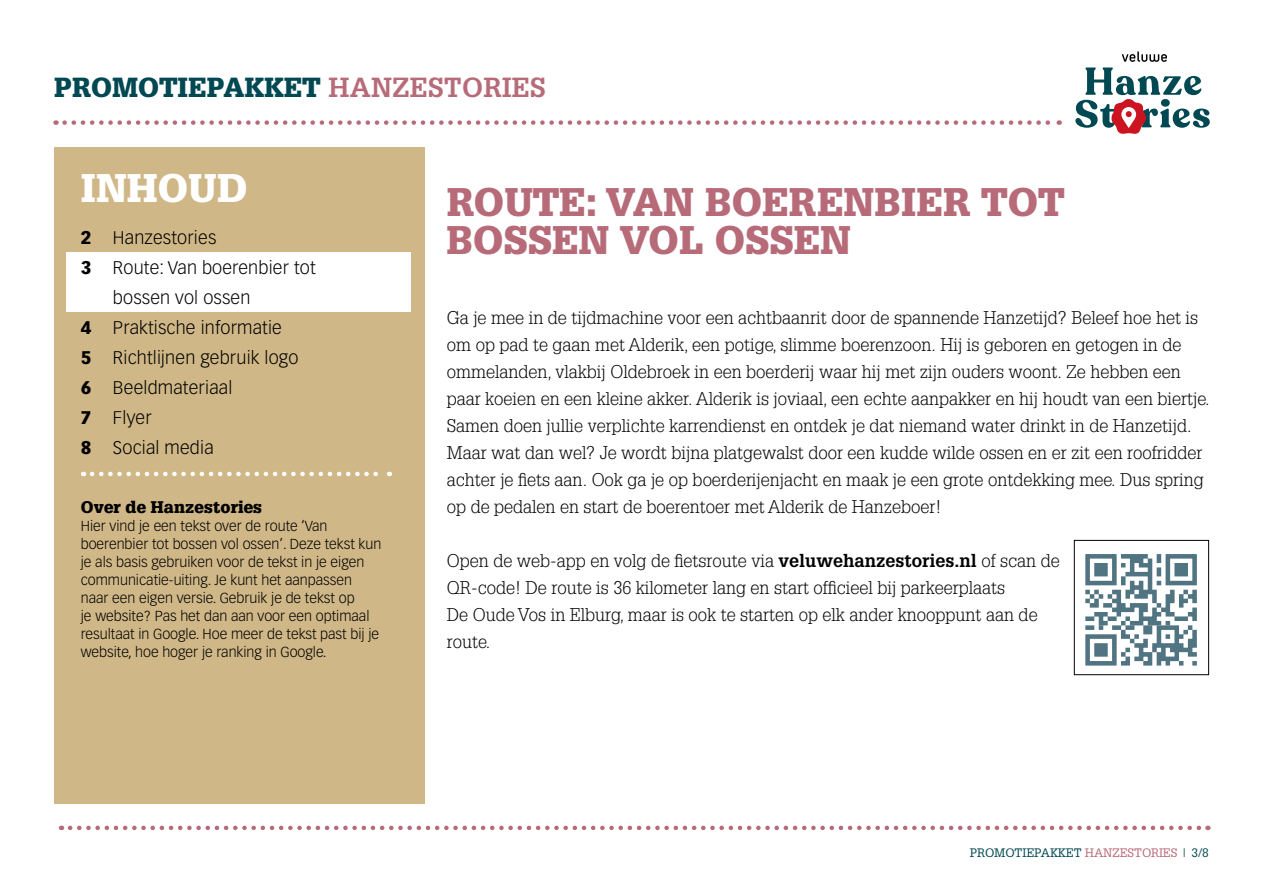
<style>
.page{position:relative;width:1263px;height:893px;background:#fff}
.page>*{position:absolute;margin:0;border:0;box-sizing:border-box;transform-origin:0 0}
.kop{font:900 39px/37.5px "Glypha LT Std";letter-spacing:.01em;color:#b76b79}
.t1{font:900 39px "Glypha LT Std";letter-spacing:.01em;color:#fff}
.t2{font:900 27px "Glypha LT Std";letter-spacing:.01em;color:#004852}
.body{font:300 18px/27px "Glypha LT Std";color:#000}
.t3{font:300 18px "Vectora LT Pro";letter-spacing:.01em;color:#000}
.tussenkop_links{font:900 16.5px "Glypha LT Std";letter-spacing:.01em;color:#000}
.zijtekst{font:300 14.25px/18px "Vectora LT Pro";color:#000}
.t4{font:12px "Glypha LT Std";letter-spacing:-.01em;color:#004852}
.s1{font-weight:700;color:#b76b79}
.s2{font-weight:900}
.s3{font-weight:700}
.s4{color:#b76b79}
</style>
<div class="page">
<div style="left:54px;top:147px;width:371px;height:657px;background:#d0b787"></div>
<div style="left:66px;top:252px;width:344px;height:60px;background:#fff"></div>
<svg style="left:65px;top:120px;width:995px;height:5px"></svg>
<svg style="left:70px;top:826px;width:1138px;height:4px"></svg>
<svg style="left:1122px;top:51px;width:45px;height:11px"></svg>
<svg style="left:1075px;top:68px;width:135px;height:66px"></svg>
<svg style="left:92px;top:472px;width:298px;height:4px"></svg>
<div style="left:1074px;top:540px;width:135px;height:135px;border:1px solid #000"></div>
<svg style="left:1085px;top:554px;width:112px;height:112px"></svg>
<h2 class="t2" style="left:54px;top:71px;width:493px">PROMOTIEPAKKET <span class="s1">HANZESTORIES</span></h2>
<h1 class="t1" style="left:81px;top:165px;width:168px">INHOUD</h1>
<p class="t3" style="left:81px;top:226px;width:137px"><span class="s2">2</span> Hanzestories</p>
<p class="t3" style="left:81px;top:256px;width:236px"><span class="s2">3</span> Route: Van boerenbier tot</p>
<p class="t3" style="left:113px;top:286px;width:139px">bossen vol ossen</p>
<p class="t3" style="left:81px;top:316px;width:203px"><span class="s2">4</span> Praktische informatie</p>
<p class="t3" style="left:81px;top:346px;width:219px"><span class="s2">5</span> Richtlijnen gebruik logo</p>
<p class="t3" style="left:81px;top:376px;width:153px"><span class="s2">6</span> Beeldmateriaal</p>
<p class="t3" style="left:81px;top:406px;width:72px"><span class="s2">7</span> Flyer</p>
<p class="t3" style="left:81px;top:436px;width:134px"><span class="s2">8</span> Social media</p>
<p class="tussenkop_links" style="left:81px;top:497px;width:183px">Over de Hanzestories</p>
<p class="zijtekst" style="left:81px;top:517px;width:302px">Hier vind je een tekst over de route ‘Van boerenbier tot bossen vol ossen’. Deze tekst kun je als basis gebruiken voor de tekst in je eigen communicatie-uiting. Je kunt het aanpassen naar een eigen versie. Gebruik je de tekst op<br>je website? Pas het dan aan voor een optimaal resultaat in Google. Hoe meer de tekst past bij je website, hoe hoger je ranking in Google.</p>
<p class="kop" style="left:447px;top:183px;width:619px">ROUTE: VAN BOERENBIER TOT<br>BOSSEN VOL OSSEN</p>
<p class="body" style="left:447px;top:304px;width:764px">Ga je mee in de tijdmachine voor een achtbaanrit door de spannende Hanzetijd? Beleef hoe het is om op pad te gaan met Alderik, een potige, slimme boerenzoon. Hij is geboren en getogen in de ommelanden, vlakbij Oldebroek in een boerderij waar hij met zijn ouders woont. Ze hebben een paar koeien en een kleine akker. Alderik is joviaal, een echte aanpakker en hij houdt van een biertje.<br>Samen doen jullie verplichte karrendienst en ontdek je dat niemand water drinkt in de Hanzetijd.<br>Maar wat dan wel? Je wordt bijna platgewalst door een kudde wilde ossen en er zit een roofridder achter je fiets aan. Ook ga je op boerderijenjacht en maak je een grote ontdekking mee. Dus spring op de pedalen en start de boerentoer met Alderik de Hanzeboer!</p>
<p class="body" style="left:447px;top:547px;width:614px">Open de web-app en volg de fietsroute via <span class="s3">veluwehanzestories.nl</span> of scan de QR-code! De route is 36 kilometer lang en start officieel bij parkeerplaats<br>De Oude Vos in Elburg, maar is ook te starten op elk ander knooppunt aan de route.</p>
<p class="t4" style="left:970px;top:845px;width:241px">PROMOTIEPAKKET <span class="s4">HANZESTORIES</span> | 3/8</p>
</div>
